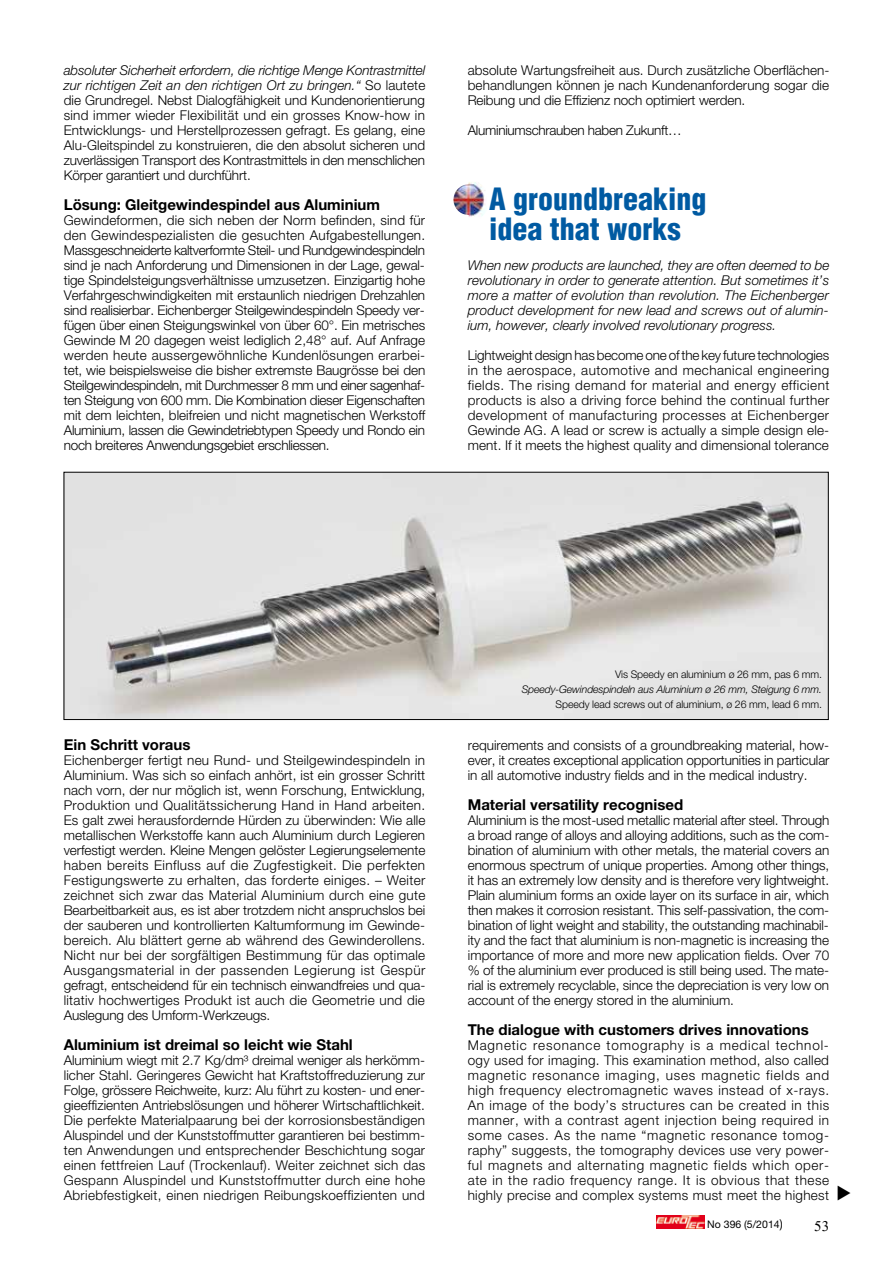
<style>
.page{position:relative;width:893px;height:1263px;background:#fff}
.page>*{position:absolute;margin:0;border:0;box-sizing:border-box;transform-origin:0 0}
.t1{font:900 condensed 30px/30px "Helvetica";color:#005aa2}
.t2{font:700 15px "Helvetica Neue";color:#000}
.t3{font:300 13.5px/15px "Helvetica Neue";letter-spacing:-.005em;color:#000;text-align:justify}
.t4{font:italic 300 13.5px/15px "Helvetica Neue";color:#000;text-align:justify}
.t5{font:300 10.5px "Helvetica Neue";letter-spacing:-.01em;color:#000}
.t6{font:italic 300 10.5px "Helvetica Neue";letter-spacing:-.01em;color:#000}
.t7{font:10.5px "Helvetica Neue";color:#000}
.s1{font-style:italic}
.s2{font-size:12px}
</style>
<div class="page">
<svg style="left:656px;top:1215px;width:48px;height:13px"></svg>
<img style="left:66px;top:474px;width:760px;height:244px">
<div style="left:64px;top:472px;width:764px;height:248px;border:1px solid #000"></div>
<img style="left:453px;top:182px;width:32px;height:35px">
<p class="t3" style="left:64px;top:62px;width:363px"><span class="s1">absoluter Sicherheit erfordern, die richtige Menge Kontrastmittel zur richtigen Zeit an den richtigen Ort zu bringen.“</span> So lautete die Grundregel. Nebst Dialogfähigkeit und Kundenorientierung sind immer wieder Flexibilität und ein grosses Know-how in Entwicklungs- und Herstellprozessen gefragt. Es gelang, eine Alu-Gleitspindel zu konstruieren, die den absolut sicheren und zuverlässigen Transport des Kontrastmittels in den menschlichen Körper garantiert und durchführt.</p>
<p class="t2" style="left:64px;top:195px;width:318px">Lösung: Gleitgewindespindel aus Aluminium</p>
<p class="t3" style="left:64px;top:212px;width:363px">Gewindeformen, die sich neben der Norm befinden, sind für den Gewindespezialisten die gesuchten Aufgabestellungen.<br>Massgeschneiderte kaltverformte Steil- und Rundgewindespindeln sind je nach Anforderung und Dimensionen in der Lage, gewal&shy;tige Spindelsteigungsverhältnisse umzusetzen. Einzigartig hohe Verfahrgeschwindigkeiten mit erstaunlich niedrigen Drehzahlen sind realisierbar. Eichenberger Steilgewindespindeln Speedy ver&shy;fügen über einen Steigungswinkel von über 60°. Ein metrisches Gewinde M 20 dagegen weist lediglich 2,48° auf. Auf Anfrage werden heute aussergewöhnliche Kundenlösungen erarbei&shy;tet, wie beispielsweise die bisher extremste Baugrösse bei den Steilgewindespindeln, mit Durchmesser 8 mm und einer sagenhaf&shy;ten Steigung von 600 mm. Die Kombination dieser Eigenschaften mit dem leichten, bleifreien und nicht magnetischen Werkstoff Aluminium, lassen die Gewindetriebtypen Speedy und Rondo ein noch breiteres Anwendungsgebiet erschliessen.</p>
<p class="t3" style="left:468px;top:62px;width:363px">absolute Wartungsfreiheit aus. Durch zusätzliche Oberflächen&shy;behandlungen können je nach Kundenanforderung sogar die Reibung und die Effizienz noch optimiert werden.</p>
<p class="t3" style="left:468px;top:122px;width:215px">Aluminiumschrauben haben Zukunft…</p>
<h1 class="t1" style="left:489px;top:184px;width:219px">A groundbreaking idea that works</h1>
<p class="t4" style="left:468px;top:257px;width:363px">When new products are launched, they are often deemed to be revolutionary in order to generate attention. But sometimes it’s more a matter of evolution than revolution. The Eichenberger product development for new lead and screws out of alumin&shy;ium, however, clearly involved revolutionary progress.</p>
<p class="t3" style="left:468px;top:347px;width:363px">Lightweight design has become one of the key future technologies in the aerospace, automotive and mechanical engineering fields. The rising demand for material and energy efficient products is also a driving force behind the continual further development of manufacturing processes at Eichenberger Gewinde AG. A lead or screw is actually a simple design ele&shy;ment. If it meets the highest quality and dimensional tolerance</p>
<p class="t2" style="left:64px;top:735px;width:128px">Ein Schritt voraus</p>
<p class="t3" style="left:64px;top:752px;width:363px">Eichenberger fertigt neu Rund- und Steilgewindespindeln in Aluminium. Was sich so einfach anhört, ist ein grosser Schritt nach vorn, der nur möglich ist, wenn Forschung, Entwicklung, Produktion und Qualitätssicherung Hand in Hand arbeiten.<br>Es galt zwei herausfordernde Hürden zu überwinden: Wie alle metallischen Werkstoffe kann auch Aluminium durch Legieren verfestigt werden. Kleine Mengen gelöster Legierungselemente haben bereits Einfluss auf die Zugfestigkeit. Die perfekten Festigungswerte zu erhalten, das forderte einiges. – Weiter zeichnet sich zwar das Material Aluminium durch eine gute Bearbeitbarkeit aus, es ist aber trotzdem nicht anspruchslos bei der sauberen und kontrollierten Kaltumformung im Gewinde&shy;bereich. Alu blättert gerne ab während des Gewinderollens.<br>Nicht nur bei der sorgfältigen Bestimmung für das optimale Ausgangsmaterial in der passenden Legierung ist Gespür gefragt, entscheidend für ein technisch einwandfreies und qua&shy;litativ hochwertiges Produkt ist auch die Geometrie und die Auslegung des Umform-Werkzeugs.</p>
<p class="t2" style="left:64px;top:1035px;width:290px">Aluminium ist dreimal so leicht wie Stahl</p>
<p class="t3" style="left:64px;top:1052px;width:363px">Aluminium wiegt mit 2.7 Kg/dm³ dreimal weniger als herkömm&shy;licher Stahl. Geringeres Gewicht hat Kraftstoffreduzierung zur Folge, grössere Reichweite, kurz: Alu führt zu kosten- und ener&shy;gieeffizienten Antriebslösungen und höherer Wirtschaftlichkeit.<br>Die perfekte Materialpaarung bei der korrosionsbeständigen Aluspindel und der Kunststoffmutter garantieren bei bestimm&shy;ten Anwendungen und entsprechender Beschichtung sogar einen fettfreien Lauf (Trockenlauf). Weiter zeichnet sich das Gespann Aluspindel und Kunststoffmutter durch eine hohe Abriebfestigkeit, einen niedrigen Reibungskoeffizienten und</p>
<p class="t5" style="left:615px;top:668px;width:209px">Vis Speedy en aluminium ø 26 mm, pas 6 mm.</p>
<p class="t6" style="left:522px;top:683px;width:302px">Speedy-Gewindespindeln aus Aluminium ø 26 mm, Steigung 6 mm.</p>
<p class="t5" style="left:556px;top:698px;width:268px">Speedy lead screws out of aluminium, ø 26 mm, lead 6 mm.</p>
<p class="t3" style="left:468px;top:737px;width:363px">requirements and consists of a groundbreaking material, how&shy;ever, it creates exceptional application opportunities in particular in all automotive industry fields and in the medical industry.</p>
<p class="t2" style="left:468px;top:795px;width:217px">Material versatility recognised</p>
<p class="t3" style="left:468px;top:812px;width:363px">Aluminium is the most-used metallic material after steel. Through a broad range of alloys and alloying additions, such as the com&shy;bination of aluminium with other metals, the material covers an enormous spectrum of unique properties. Among other things, it has an extremely low density and is therefore very lightweight.<br>Plain aluminium forms an oxide layer on its surface in air, which then makes it corrosion resistant. This self-passivation, the com&shy;bination of light weight and stability, the outstanding machinabil&shy;ity and the fact that aluminium is non-magnetic is increasing the importance of more and more new application fields. Over 70 % of the aluminium ever produced is still being used. The mate&shy;rial is extremely recyclable, since the depreciation is very low on account of the energy stored in the aluminium.</p>
<p class="t2" style="left:468px;top:1020px;width:343px">The dialogue with customers drives innovations</p>
<p class="t3" style="left:468px;top:1037px;width:363px">Magnetic resonance tomography is a medical technol&shy;ogy used for imaging. This examination method, also called magnetic resonance imaging, uses magnetic fields and high frequency electromagnetic waves instead of x-rays.<br>An image of the body’s structures can be created in this manner, with a contrast agent injection being required in some cases. As the name “magnetic resonance tomog&shy;raphy” suggests, the tomography devices use very power&shy;ful magnets and alternating magnetic fields which oper&shy;ate in the radio frequency range. It is obvious that these highly precise and complex systems must meet the highest</p>
<p class="t7" style="left:707px;top:1218px;width:77px">No 396 (5/2014<span class="s2">)</span></p>
</div>
